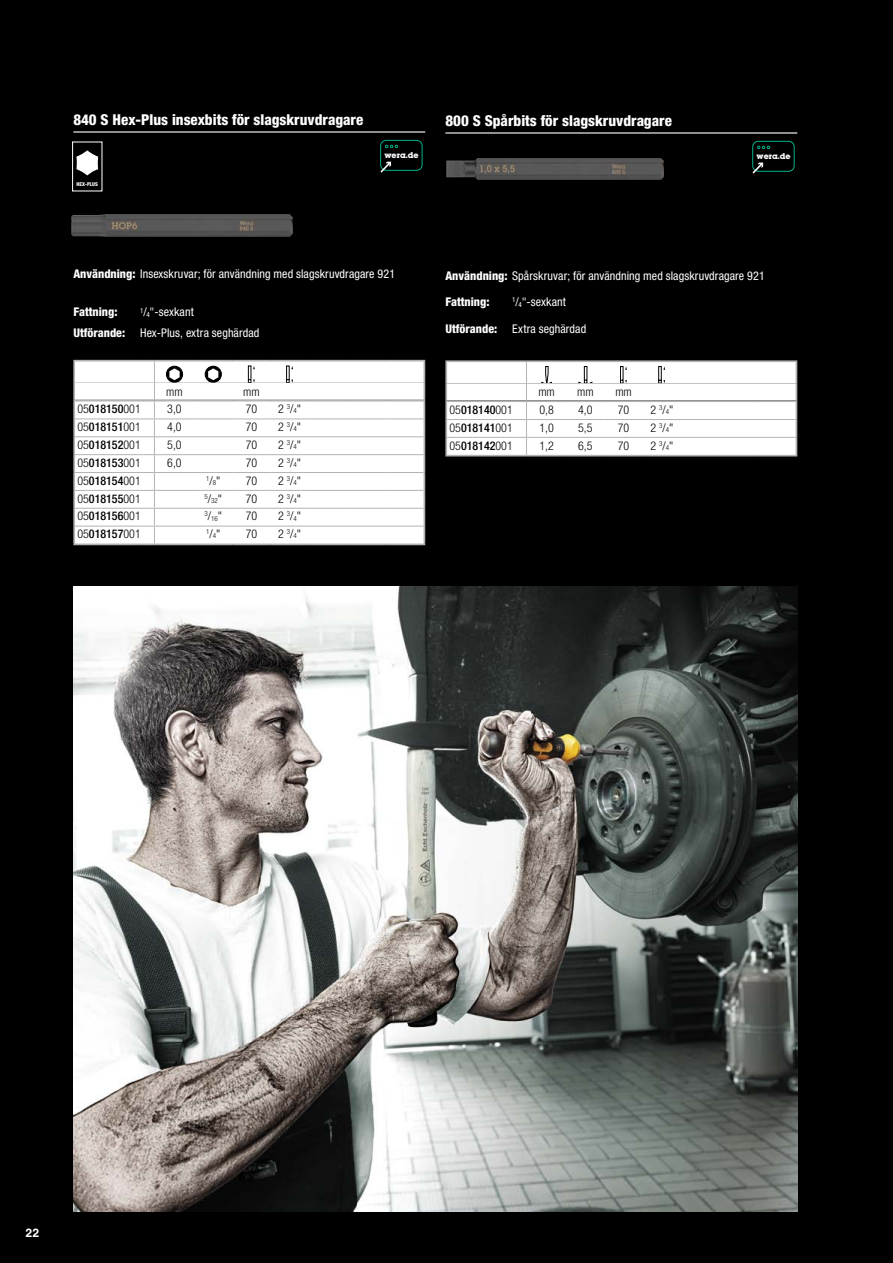
<style>
.page{position:relative;width:893px;height:1263px;background:#000}
.page>*{position:absolute;margin:0;border:0;box-sizing:border-box;transform-origin:0 0}
.t1{font:800 condensed 15px "Helvetica Neue LTW1 G";color:#fff}
.t2{font:condensed 12px/20.9px "Helvetica Neue LTW1 G";letter-spacing:.01em;color:#fff;text-align:center}
.t3{font:500 condensed 12px "Helvetica Neue LTW1 G";color:#000}
.t4{font:300 condensed 12px "Helvetica Neue LTW1 G";color:#000}
.t5{font:800 condensed 12px "Helvetica Neue LTW1 G";color:#fff}
.t6{font:700 12px "Helvetica World";color:#fff}
.t7{font:700 7.35px "Lubalin";color:#fff}
.t8{font:300 condensed 6.9px "Helvetica Neue LTW1 G";color:#000}
.t9{font:800 condensed 5.25px "Helvetica Neue LT Std";color:#fff}
.s1{font-weight:800}
.s2{font-size:6.9px}
.s3{font-weight:300}
.s4{font-size:12px}
</style>
<div class="page">
<svg style="left:73px;top:360px;width:352px;height:185px;background:#f2f2f2"></svg>
<hr style="left:154px;top:543px;width:40px;height:2px;background:#b1b3b4">
<hr style="left:194px;top:543px;width:38px;height:2px;background:#b1b3b4">
<hr style="left:232px;top:543px;width:39px;height:2px;background:#b1b3b4">
<hr style="left:271px;top:543px;width:38px;height:2px;background:#b1b3b4">
<hr style="left:309px;top:543px;width:38px;height:2px;background:#b1b3b4">
<hr style="left:347px;top:543px;width:38px;height:2px;background:#b1b3b4">
<hr style="left:385px;top:543px;width:40px;height:2px;background:#b1b3b4">
<svg style="left:445px;top:360px;width:352px;height:96px;background:#f3f3f3"></svg>
<hr style="left:526px;top:455px;width:40px;height:1px;background:#b1b3b4">
<hr style="left:566px;top:455px;width:38px;height:1px;background:#b1b3b4">
<hr style="left:604px;top:455px;width:39px;height:1px;background:#b1b3b4">
<hr style="left:643px;top:455px;width:38px;height:1px;background:#b1b3b4">
<hr style="left:681px;top:455px;width:38px;height:1px;background:#b1b3b4">
<hr style="left:719px;top:455px;width:38px;height:1px;background:#b1b3b4">
<hr style="left:757px;top:455px;width:40px;height:1px;background:#b1b3b4">
<svg style="left:380px;top:140px;width:43px;height:33px"></svg>
<svg style="left:752px;top:141px;width:43px;height:33px"></svg>
<div style="left:72px;top:142px;width:30px;height:49px;border:1px solid #fff"></div>
<svg style="left:76px;top:150px;width:22px;height:25px"></svg>
<img style="left:71px;top:214px;width:222px;height:23px">
<img style="left:446px;top:158px;width:218px;height:22px">
<img style="left:73px;top:586px;width:724px;height:626px">
<hr style="left:73px;top:131px;width:352px;height:2px;background:#fff">
<hr style="left:445px;top:132px;width:352px;height:2px;background:#fff">
<p class="t1" style="left:73px;top:110px;width:292px">840 S Hex-Plus insexbits för slagskruvdragare</p>
<p class="t9" style="left:77px;top:181px;width:23px">HEX-PLUS</p>
<p class="t1" style="left:445px;top:111px;width:228px">800 S Spårbits för slagskruvdragare</p>
<p class="t7" style="left:384px;top:150px;width:36px">wera.de</p>
<p class="t7" style="left:756px;top:151px;width:36px">wera.de</p>
<p class="t2" style="left:73px;top:263px;width:323px"><span class="s1">Användning:</span> Insexskruvar; för användning med slagskruvdragare 921</p>
<p class="t5" style="left:73px;top:305px;width:46px">Fattning:</p>
<p class="t2" style="left:73px;top:302px;width:188px"><sup>1</sup>/<span class="s2">4</span>"-sexkant<br><span class="s1">Utförande:</span> Hex-Plus, extra seghärdad</p>
<p class="t4" style="left:166px;top:384px;width:18px">mm</p>
<p class="t4" style="left:243px;top:384px;width:18px">mm</p>
<p class="t3" style="left:77px;top:402px;width:65px"><span class="s3">05</span>018150<span class="s3">001</span></p>
<p class="t4" style="left:167px;top:402px;width:16px">3,0</p>
<p class="t4" style="left:246px;top:402px;width:13px">70</p>
<p class="t4" style="left:278px;top:402px;width:24px">2 <sup>3</sup>/<span class="s2">4</span>"</p>
<p class="t3" style="left:77px;top:420px;width:65px"><span class="s3">05</span>018151<span class="s3">001</span></p>
<p class="t4" style="left:167px;top:420px;width:16px">4,0</p>
<p class="t4" style="left:246px;top:420px;width:13px">70</p>
<p class="t4" style="left:278px;top:420px;width:24px">2 <sup>3</sup>/<span class="s2">4</span>"</p>
<p class="t3" style="left:77px;top:437px;width:65px"><span class="s3">05</span>018152<span class="s3">001</span></p>
<p class="t4" style="left:167px;top:438px;width:16px">5,0</p>
<p class="t4" style="left:246px;top:438px;width:13px">70</p>
<p class="t4" style="left:278px;top:438px;width:24px">2 <sup>3</sup>/<span class="s2">4</span>"</p>
<p class="t3" style="left:77px;top:455px;width:65px"><span class="s3">05</span>018153<span class="s3">001</span></p>
<p class="t4" style="left:167px;top:456px;width:16px">6,0</p>
<p class="t4" style="left:246px;top:456px;width:13px">70</p>
<p class="t4" style="left:278px;top:456px;width:24px">2 <sup>3</sup>/<span class="s2">4</span>"</p>
<p class="t3" style="left:77px;top:473px;width:65px"><span class="s3">05</span>018154<span class="s3">001</span></p>
<p class="t8" style="left:206px;top:476px;width:16px">1<span class="s4">/</span>8<span class="s4">"</span></p>
<p class="t4" style="left:246px;top:473px;width:13px">70</p>
<p class="t4" style="left:278px;top:473px;width:24px">2 <sup>3</sup>/<span class="s2">4</span>"</p>
<p class="t3" style="left:77px;top:491px;width:65px"><span class="s3">05</span>018155<span class="s3">001</span></p>
<p class="t8" style="left:204px;top:496px;width:19px">5<span class="s4">/</span>32<span class="s4">"</span></p>
<p class="t4" style="left:246px;top:491px;width:13px">70</p>
<p class="t4" style="left:278px;top:491px;width:24px">2 <sup>3</sup>/<span class="s2">4</span>"</p>
<p class="t3" style="left:77px;top:509px;width:65px"><span class="s3">05</span>018156<span class="s3">001</span></p>
<p class="t8" style="left:204px;top:514px;width:19px">3<span class="s4">/</span>16<span class="s4">"</span></p>
<p class="t4" style="left:246px;top:509px;width:13px">70</p>
<p class="t4" style="left:278px;top:509px;width:24px">2 <sup>3</sup>/<span class="s2">4</span>"</p>
<p class="t3" style="left:77px;top:527px;width:65px"><span class="s3">05</span>018157<span class="s3">001</span></p>
<p class="t8" style="left:206px;top:530px;width:16px">1<span class="s4">/</span>4<span class="s4">"</span></p>
<p class="t4" style="left:246px;top:527px;width:13px">70</p>
<p class="t4" style="left:278px;top:527px;width:24px">2 <sup>3</sup>/<span class="s2">4</span>"</p>
<p class="t2" style="left:445px;top:265px;width:321px"><span class="s1">Användning:</span> Spårskruvar; för användning med slagskruvdragare 921</p>
<p class="t5" style="left:445px;top:295px;width:46px">Fattning:</p>
<p class="t2" style="left:512px;top:292px;width:55px"><sup>1</sup>/<span class="s2">4</span>"-sexkant</p>
<p class="t2" style="left:445px;top:318px;width:142px"><span class="s1">Utförande:</span> Extra seghärdad</p>
<p class="t4" style="left:538px;top:385px;width:18px">mm</p>
<p class="t4" style="left:577px;top:385px;width:18px">mm</p>
<p class="t4" style="left:615px;top:385px;width:18px">mm</p>
<p class="t3" style="left:449px;top:402px;width:65px"><span class="s3">05</span>018140<span class="s3">001</span></p>
<p class="t4" style="left:539px;top:403px;width:16px">0,8</p>
<p class="t4" style="left:578px;top:403px;width:16px">4,0</p>
<p class="t4" style="left:618px;top:403px;width:13px">70</p>
<p class="t4" style="left:650px;top:403px;width:24px">2 <sup>3</sup>/<span class="s2">4</span>"</p>
<p class="t3" style="left:449px;top:420px;width:65px"><span class="s3">05</span>018141<span class="s3">001</span></p>
<p class="t4" style="left:539px;top:420px;width:16px">1,0</p>
<p class="t4" style="left:578px;top:420px;width:16px">5,5</p>
<p class="t4" style="left:618px;top:420px;width:13px">70</p>
<p class="t4" style="left:650px;top:420px;width:24px">2 <sup>3</sup>/<span class="s2">4</span>"</p>
<p class="t3" style="left:449px;top:438px;width:65px"><span class="s3">05</span>018142<span class="s3">001</span></p>
<p class="t4" style="left:539px;top:438px;width:16px">1,2</p>
<p class="t4" style="left:578px;top:438px;width:16px">6,5</p>
<p class="t4" style="left:618px;top:438px;width:13px">70</p>
<p class="t4" style="left:650px;top:438px;width:24px">2 <sup>3</sup>/<span class="s2">4</span>"</p>
<p class="t6" style="left:26px;top:1225px;width:15px">22</p>
</div>
